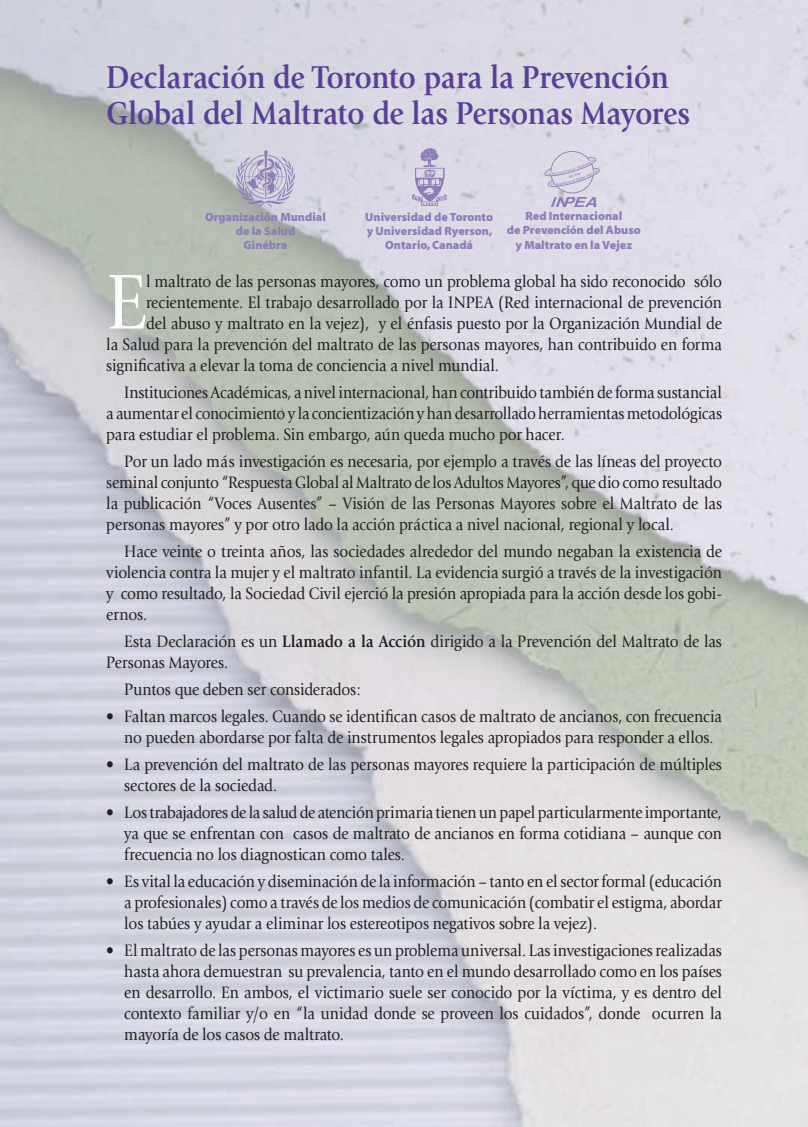
<style>
.page{position:relative;width:808px;height:1127px;background:#fff}
.page>*{position:absolute;margin:0;border:0;box-sizing:border-box;transform-origin:0 0}
.t1{font:80.85px "Giovanni";color:#fff;scale:.9 1}
.t2{font:700 33px/36px "Giovanni";letter-spacing:-.01em;color:#593f99;scale:.9 1}
.t3{font:17.25px/21px "Giovanni";letter-spacing:-.01em;color:#231f20;text-align:justify;scale:.9 1}
.t4{font:11.85px/14.2px "Myriad MM 830 600";color:#8d7cb9;text-align:center}
.s1{font-weight:700}
</style>
<div class="page">
<img style="left:236px;top:151px;width:59px;height:56px">
<svg style="left:544px;top:151px;width:56px;height:56px;background:#cfc9dd"></svg>
<img style="left:411px;top:147px;width:37px;height:59px">
<h2 class="t2" style="left:106px;top:60px;width:650px">Declaración de Toronto para la Prevención<br>Global del Maltrato de las Personas Mayores</h2>
<p class="t4" style="left:205px;top:210px;width:122px">Organización Mundial de la Salud<br>Ginébra</p>
<p class="t4" style="left:365px;top:210px;width:129px">Universidad de Toronto y Universidad Ryerson,<br>Ontario, Canadá</p>
<p class="t4" style="left:507px;top:209px;width:135px">Red Internacional<br>de Prevención del Abuso y Maltrato en la Vejez</p>
<h1 class="t1" style="left:106px;top:257px;width:46px">E</h1>
<p class="t3" style="left:146px;top:270px;width:641px">l maltrato de las personas mayores, como un problema global ha sido reconocido sólo</p>
<p class="t3" style="left:146px;top:291px;width:641px">recientemente. El trabajo desarrollado por la INPEA (Red internacional de prevención</p>
<p class="t3" style="left:146px;top:312px;width:641px">del abuso y maltrato en la vejez), y el énfasis puesto por la Organización Mundial de</p>
<p class="t3" style="left:106px;top:333px;width:685px">la Salud para la prevención del maltrato de las personas mayores, han contribuido en forma</p>
<p class="t3" style="left:106px;top:354px;width:438px">significativa a elevar la toma de conciencia a nivel mundial.</p>
<p class="t3" style="left:106px;top:381px;width:686px;text-indent:18px">Instituciones Académicas, a nivel internacional, han contribuido también de forma sustancial a aumentar el conocimiento y la concientización y han desarrollado herramientas metodológicas para estudiar el problema. Sin embargo, aún queda mucho por hacer.</p>
<p class="t3" style="left:106px;top:450px;width:686px;text-indent:18px">Por un lado más investigación es necesaria, por ejemplo a través de las líneas del proyecto seminal conjunto “Respuesta Global al Maltrato de los Adultos Mayores”, que dio como resultado la publicación “Voces Ausentes” – Visión de las Personas Mayores sobre el Maltrato de las personas mayores” y por otro lado la acción práctica a nivel nacional, regional y local.</p>
<p class="t3" style="left:106px;top:540px;width:686px;text-indent:18px">Hace veinte o treinta años, las sociedades alrededor del mundo negaban la existencia de violencia contra la mujer y el maltrato infantil. La evidencia surgió a través de la investigación y como resultado, la Sociedad Civil ejerció la presión apropiada para la acción desde los gobi&shy;ernos.</p>
<p class="t3" style="left:106px;top:630px;width:686px;text-indent:18px">Esta Declaración es un <span class="s1">Llamado a la Acción</span> dirigido a la Prevención del Maltrato de las<br>Personas Mayores.</p>
<p class="t3" style="left:124px;top:678px;width:264px">Puntos que deben ser considerados:</p>
<p class="t3" style="left:106px;top:705px;width:685px;text-align:center">• Faltan marcos legales. Cuando se identifican casos de maltrato de ancianos, con frecuencia no pueden abordarse por falta de instrumentos legales apropiados para responder a ellos.</p>
<p class="t3" style="left:124px;top:753px;width:666px;text-indent:-18px">• La prevención del maltrato de las personas mayores requiere la participación de múltiples sectores de la sociedad.</p>
<p class="t3" style="left:124px;top:801px;width:666px;text-indent:-18px">• Los trabajadores de la salud de atención primaria tienen un papel particularmente importante, ya que se enfrentan con casos de maltrato de ancianos en forma cotidiana – aunque con frecuencia no los diagnostican como tales.</p>
<p class="t3" style="left:124px;top:870px;width:665px;text-indent:-18px">• Es vital la educación y diseminación de la información – tanto en el sector formal (educación a profesionales) como a través de los medios de comunicación (combatir el estigma, abordar los tabúes y ayudar a eliminar los estereotipos negativos sobre la vejez).</p>
<p class="t3" style="left:124px;top:939px;width:666px;text-indent:-18px">• El maltrato de las personas mayores es un problema universal. Las investigaciones realizadas hasta ahora demuestran su prevalencia, tanto en el mundo desarrollado como en los países en desarrollo. En ambos, el victimario suele ser conocido por la víctima, y es dentro del contexto familiar y/o en “la unidad donde se proveen los cuidados”, donde ocurren la mayoría de los casos de maltrato.</p>
</div>
